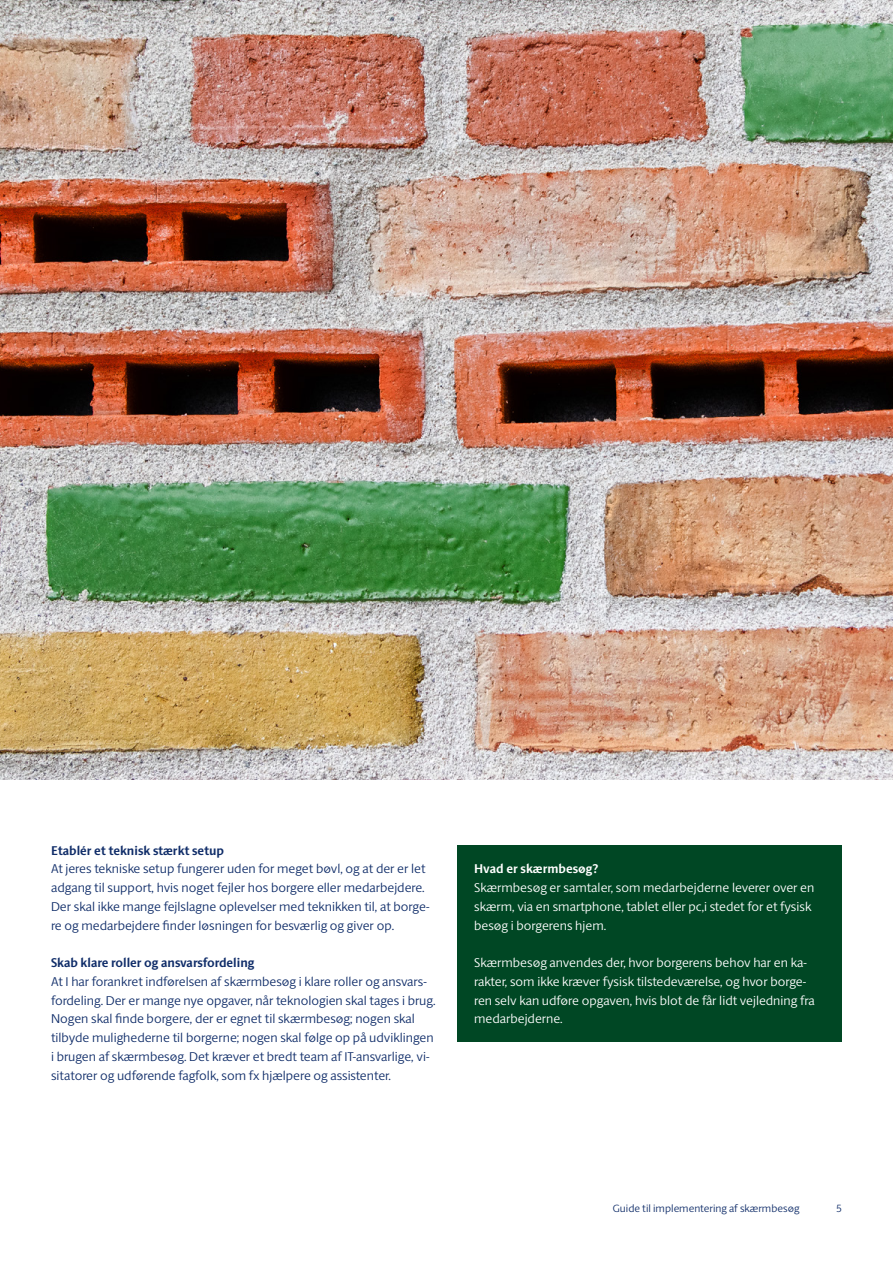
<style>
.page{position:relative;width:893px;height:1263px;background:#fff}
.page>*{position:absolute;margin:0;border:0;box-sizing:border-box;transform-origin:0 0}
.Brødtekst{font:300 12.75px/18.8px "ID Sans";color:#102d69}
.Brødtekst-2{font:300 12.75px/18.8px "ID Sans";color:#fff}
.Rubrik_3{font:700 12.75px "ID Sans";color:#102d69}
.Rubrik_3-2{font:700 12.75px "ID Sans";color:#fff}
.t1{font:300 10.5px "ID Sans";color:#102d69}
</style>
<div class="page">
<div style="left:457px;top:846px;width:385px;height:196px;background:#004724"></div>
<img style="left:0;top:0;width:893px;height:780px">
<h3 class="Rubrik_3" style="left:51px;top:842px;width:175px">Etablér et teknisk stærkt setup</h3>
<p class="Brødtekst" style="left:51px;top:859px;width:380px">At jeres tekniske setup fungerer uden for meget bøvl, og at der er let adgang til support, hvis noget fejler hos borgere eller medarbejdere.<br>Der skal ikke mange fejlslagne oplevelser med teknikken til, at borge&shy;re og medarbejdere finder løsningen for besværlig og giver op.</p>
<h3 class="Rubrik_3" style="left:51px;top:955px;width:205px">Skab klare roller og ansvarsfordeling</h3>
<p class="Brødtekst" style="left:51px;top:972px;width:386px">At I har forankret indførelsen af skærmbesøg i klare roller og ansvars&shy;fordeling. Der er mange nye opgaver, når teknologien skal tages i brug.<br>Nogen skal finde borgere, der er egnet til skærmbesøg; nogen skal tilbyde mulighederne til borgerne; nogen skal følge op på udviklingen i brugen af skærmbesøg. Det kræver et bredt team af IT-ansvarlige, vi&shy;sitatorer og udførende fagfolk, som fx hjælpere og assistenter.</p>
<h3 class="Rubrik_3-2" style="left:474px;top:861px;width:126px">Hvad er skærmbesøg?</h3>
<p class="Brødtekst-2" style="left:474px;top:878px;width:342px">Skærmbesøg er samtaler, som medarbejderne leverer over en skærm, via en smartphone, tablet eller pc,i stedet for et fysisk besøg i borgerens hjem.</p>
<p class="Brødtekst-2" style="left:474px;top:953px;width:342px">Skærmbesøg anvendes der, hvor borgerens behov har en ka&shy;rakter, som ikke kræver fysisk tilstedeværelse, og hvor borge&shy;ren selv kan udføre opgaven, hvis blot de får lidt vejledning fra medarbejderne.</p>
<p class="t1" style="left:613px;top:1202px;width:188px">Guide til implementering af skærmbesøg</p>
<p class="t1" style="left:836px;top:1202px;width:7px">5</p>
</div>
